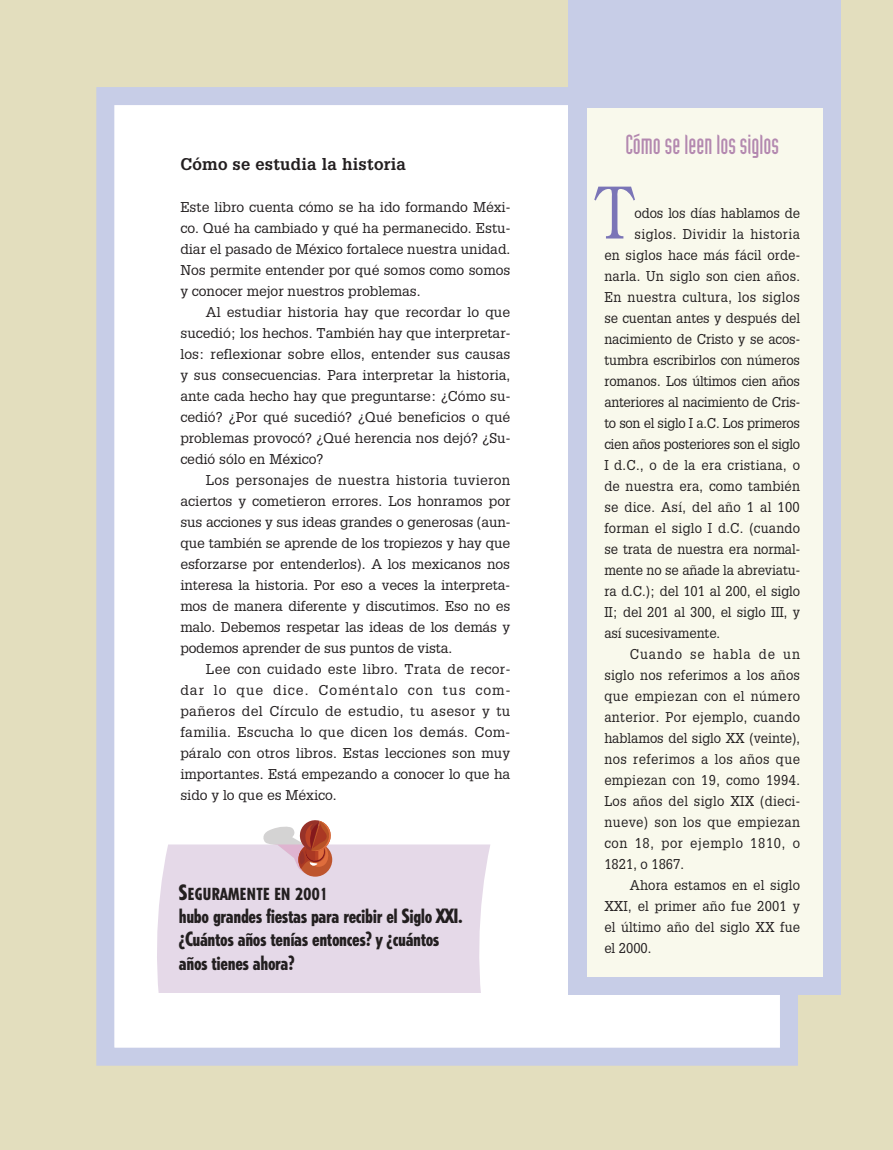
<style>
.page{position:relative;width:893px;height:1150px;background:#fff}
.page>*{position:absolute;margin:0;border:0;box-sizing:border-box;transform-origin:0 0}
.t1{font:70.8px "Century Old Style Std";color:#7b75b7;scale:.8 1}
.t2{font:27px "Industria Solid";color:#b489b0}
.t3{font:800 condensed 19.5px/23.4px "Tempo Std";letter-spacing:-.02em;color:#231f20}
.t4{font:700 16.5px "Glypha";letter-spacing:.015em;color:#231f20}
.t5{font:800 condensed 16.5px "Tempo Std";color:#231f20}
.t6{font:13.8px/21px "Glypha";color:#231f20;text-align:justify}
.t7{font:13.8px "Glypha";color:#231f20;scale:.94 1}
.t8{font:13.8px "Glypha";letter-spacing:.02em;color:#231f20;scale:.94 1}
.t9{font:13.8px "Glypha";letter-spacing:.025em;color:#231f20;scale:.94 1}
.t10{font:13.8px "Glypha";letter-spacing:-.02em;color:#231f20;scale:.94 1}
.t11{font:13.8px "Glypha";letter-spacing:.03em;color:#231f20;scale:.94 1}
.t12{font:13.8px "Glypha";letter-spacing:.035em;color:#231f20;scale:.94 1}
.t13{font:13.8px "Glypha";letter-spacing:.05em;color:#231f20;scale:.94 1}
.t14{font:13.8px "Glypha";letter-spacing:.065em;color:#231f20;scale:.94 1}
.s1{font-size:21px}
</style>
<div class="page">
<div style="left:1px;top:0;width:892px;height:1149px;background:#e3debe"></div>
<hr style="left:0;top:0;width:1px;height:1149px;background:#e3debe">
<div style="left:96px;top:87px;width:702px;height:978px;background:#fff;border:18px solid #c7cde7"></div>
<div style="left:568px;top:0;width:273px;height:994px;background:#c7cde7"></div>
<div style="left:587px;top:108px;width:236px;height:868px;background:#f9f9ec"></div>
<div style="left:157px;top:844px;width:333px;height:148px;background:#e5d9e8"></div>
<svg style="left:261px;top:820px;width:71px;height:56px;background:#d2a39e"></svg>
<p class="t4" style="left:180px;top:153px;width:227px">Cómo se estudia la historia</p>
<p class="t6" style="left:180px;top:196px;width:331px">Este libro cuenta cómo se ha ido formando Méxi&shy;co. Qué ha cambiado y qué ha permanecido. Estu&shy;diar el pasado de México fortalece nuestra unidad.<br>Nos permite entender por qué somos como somos y conocer mejor nuestros problemas.</p>
<p class="t6" style="left:180px;top:301px;width:332px;text-indent:26px">Al estudiar historia hay que recordar lo que sucedió; los hechos. También hay que interpretar&shy;los: reflexionar sobre ellos, entender sus causas y sus consecuencias. Para interpretar la historia, ante cada hecho hay que preguntarse: ¿Cómo su&shy;cedió? ¿Por qué sucedió? ¿Qué beneficios o qué problemas provocó? ¿Qué herencia nos dejó? ¿Su&shy;cedió sólo en México?</p>
<p class="t6" style="left:180px;top:469px;width:332px;text-indent:26px">Los personajes de nuestra historia tuvieron aciertos y cometieron errores. Los honramos por sus acciones y sus ideas grandes o generosas (aun&shy;que también se aprende de los tropiezos y hay que esforzarse por entenderlos). A los mexicanos nos interesa la historia. Por eso a veces la interpreta&shy;mos de manera diferente y discutimos. Eso no es malo. Debemos respetar las ideas de los demás y podemos aprender de sus puntos de vista.</p>
<p class="t6" style="left:180px;top:658px;width:332px;text-indent:26px">Lee con cuidado este libro. Trata de recor&shy;dar lo que dice. Coméntalo con tus com&shy;pañeros del Círculo de estudio, tu asesor y tu familia. Escucha lo que dicen los demás. Com&shy;páralo con otros libros. Estas lecciones son muy importantes. Está empezando a conocer lo que ha sido y lo que es México.</p>
<p class="t5" style="left:179px;top:883px;width:17px"><span class="s1">S</span>e-gu-ramente</p>
<p class="t5" style="left:274px;top:883px;width:55px">en 2001</p>
<h3 class="t3" style="left:179px;top:903px;width:286px">hubo grandes fiestas para recibir el Siglo XXI. ¿Cuántos años tenías entonces? y ¿cuántos años tienes ahora?</h3>
<h2 class="t2" style="left:625px;top:130px;width:155px">Cómo se leen los siglos</h2>
<h1 class="t1" style="left:596px;top:167px;width:46px">T</h1>
<p class="t7" style="left:635px;top:204px;width:177px">odos los días hablamos de</p>
<p class="t11" style="left:635px;top:225px;width:177px">siglos. Dividir la historia</p>
<p class="t7" style="left:604px;top:246px;width:210px">en siglos hace más fácil orde-</p>
<p class="t8" style="left:604px;top:267px;width:210px">narla. Un siglo son cien años.</p>
<p class="t9" style="left:604px;top:288px;width:210px">En nuestra cultura, los siglos</p>
<p class="t7" style="left:604px;top:309px;width:210px">se cuentan antes y después del</p>
<p class="t7" style="left:604px;top:330px;width:210px">nacimiento de Cristo y se acos-</p>
<p class="t7" style="left:604px;top:351px;width:210px">tumbra escribirlos con números</p>
<p class="t7" style="left:604px;top:372px;width:210px">romanos. Los últimos cien años</p>
<p class="t10" style="left:604px;top:393px;width:210px">anteriores al nacimiento de Cris-</p>
<p class="t10" style="left:604px;top:414px;width:210px">to son el siglo I a.C. Los primeros</p>
<p class="t10" style="left:604px;top:435px;width:210px">cien años posteriores son el siglo</p>
<p class="t8" style="left:604px;top:456px;width:210px">I d.C., o de la era cristiana, o</p>
<p class="t7" style="left:604px;top:477px;width:210px">de nuestra era, como también</p>
<p class="t9" style="left:604px;top:498px;width:209px">se dice. Así, del año 1 al 100</p>
<p class="t8" style="left:604px;top:519px;width:210px">forman el siglo I d.C. (cuando</p>
<p class="t7" style="left:604px;top:540px;width:210px">se trata de nuestra era normal-</p>
<p class="t7" style="left:604px;top:561px;width:210px">mente no se añade la abreviatu-</p>
<p class="t7" style="left:604px;top:582px;width:210px">ra d.C.); del 101 al 200, el siglo</p>
<p class="t7" style="left:604px;top:603px;width:210px">II; del 201 al 300, el siglo III, y</p>
<p class="t7" style="left:604px;top:624px;width:125px">así sucesivamente.</p>
<p class="t14" style="left:630px;top:645px;width:182px">Cuando se habla de un</p>
<p class="t7" style="left:604px;top:666px;width:210px">siglo nos referimos a los años</p>
<p class="t12" style="left:604px;top:687px;width:210px">que empiezan con el número</p>
<p class="t9" style="left:604px;top:708px;width:210px">anterior. Por ejemplo, cuando</p>
<p class="t7" style="left:604px;top:729px;width:210px">hablamos del siglo XX (veinte),</p>
<p class="t12" style="left:604px;top:750px;width:210px">nos referimos a los años que</p>
<p class="t9" style="left:604px;top:771px;width:210px">empiezan con 19, como 1994.</p>
<p class="t8" style="left:604px;top:792px;width:210px">Los años del siglo XIX (dieci-</p>
<p class="t11" style="left:604px;top:813px;width:210px">nueve) son los que empiezan</p>
<p class="t13" style="left:604px;top:834px;width:210px">con 18, por ejemplo 1810, o</p>
<p class="t7" style="left:604px;top:855px;width:86px">1821, o 1867.</p>
<p class="t7" style="left:630px;top:876px;width:182px">Ahora estamos en el siglo</p>
<p class="t7" style="left:604px;top:897px;width:210px">XXI, el primer año fue 2001 y</p>
<p class="t7" style="left:604px;top:918px;width:210px">el último año del siglo XX fue</p>
<p class="t7" style="left:604px;top:939px;width:52px">el 2000.</p>
</div>
